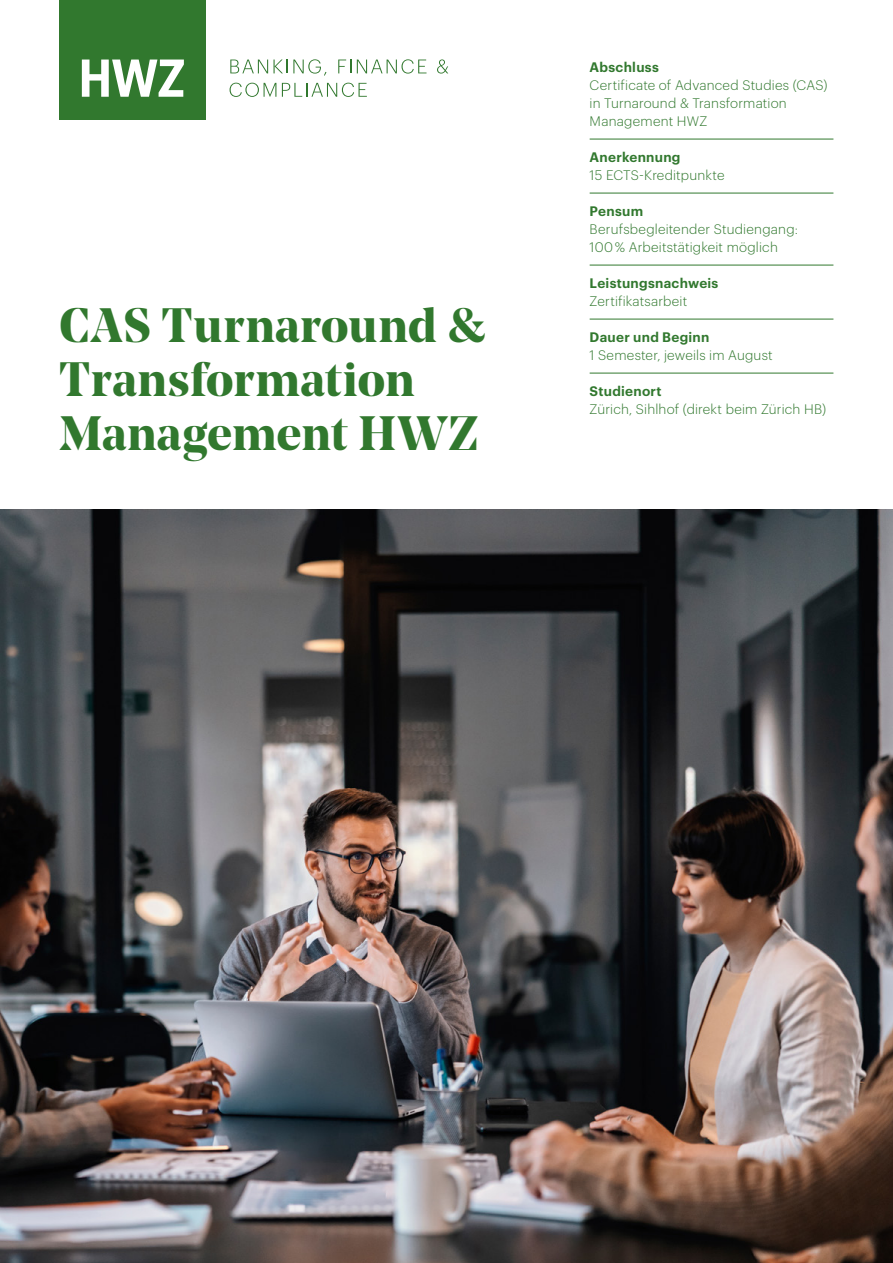
<style>
.page{position:relative;width:893px;height:1263px;background:#fff}
.page>*{position:absolute;margin:0;border:0;box-sizing:border-box;transform-origin:0 0}
.t1{font:700 48px/54px "Noe Display";letter-spacing:.005em;color:#31782e}
.t2{font:300 13.5px/18px "Graphik";letter-spacing:.015em;color:#31782e}
.t3{font:600 13.5px "Graphik";letter-spacing:.02em;color:#31782e}
</style>
<div class="page">
<div style="left:60px;top:0;width:146px;height:119px;background:#31782e"></div>
<svg style="left:230px;top:59px;width:96px;height:17px"></svg>
<svg style="left:338px;top:60px;width:13px;height:13px"></svg>
<svg style="left:357px;top:59px;width:69px;height:15px"></svg>
<svg style="left:437px;top:59px;width:11px;height:15px"></svg>
<svg style="left:230px;top:83px;width:46px;height:14px"></svg>
<svg style="left:282px;top:83px;width:85px;height:14px"></svg>
<svg style="left:82px;top:60px;width:102px;height:37px"></svg>
<hr style="left:590px;top:139px;width:243px;height:1px;background:#31782e">
<hr style="left:590px;top:193px;width:243px;height:1px;background:#31782e">
<hr style="left:590px;top:265px;width:243px;height:1px;background:#31782e">
<hr style="left:590px;top:319px;width:243px;height:1px;background:#31782e">
<hr style="left:590px;top:373px;width:243px;height:1px;background:#31782e">
<img style="left:0;top:509px;width:893px;height:754px">
<h1 class="t1" style="left:60px;top:297px;width:427px">CAS Turnaround &amp;<br>Transformation<br>Management HWZ</h1>
<p class="t3" style="left:590px;top:56px;width:71px">Abschluss</p>
<p class="t2" style="left:590px;top:75px;width:239px">Certificate of Advanced Studies (CAS) in Turnaround &amp; Transformation<br>Management HWZ</p>
<p class="t3" style="left:590px;top:146px;width:92px">Anerkennung</p>
<p class="t2" style="left:590px;top:165px;width:136px">15 ECTS-Kreditpunkte</p>
<p class="t3" style="left:590px;top:200px;width:55px">Pensum</p>
<p class="t2" style="left:590px;top:219px;width:210px">Berufsbegleitender Studiengang:<br>100 % Arbeitstätigkeit möglich</p>
<p class="t3" style="left:590px;top:272px;width:130px">Leistungsnachweis</p>
<p class="t2" style="left:590px;top:291px;width:99px">Zertifikatsarbeit</p>
<p class="t3" style="left:590px;top:326px;width:121px">Dauer und Beginn</p>
<p class="t2" style="left:590px;top:345px;width:185px">1 Semester, jeweils im August</p>
<p class="t3" style="left:590px;top:380px;width:73px">Studienort</p>
<p class="t2" style="left:590px;top:399px;width:238px">Zürich, Sihlhof (direkt beim Zürich HB)</p>
</div>
